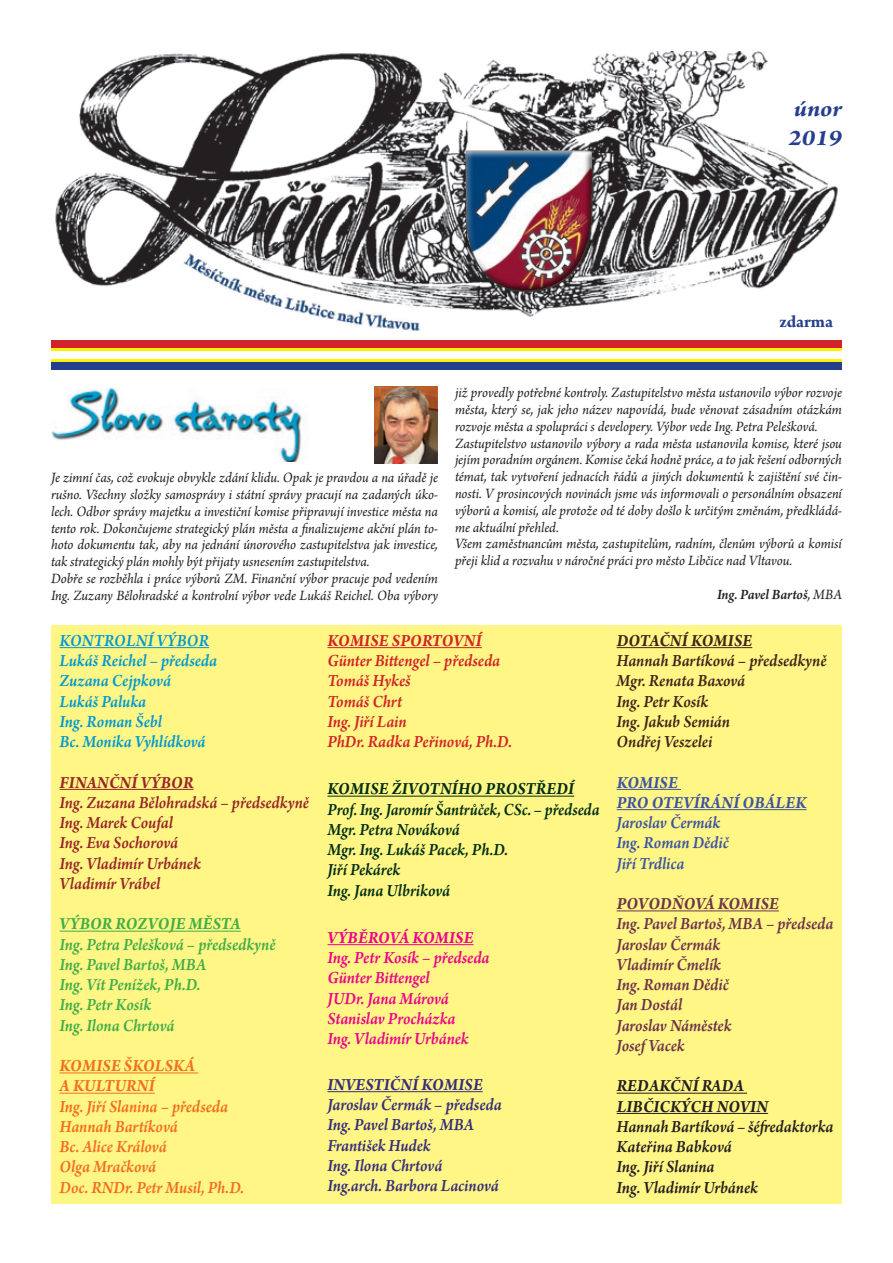
<style>
.page{position:relative;width:893px;height:1263px;background:#fff}
.page>*{position:absolute;margin:0;border:0;box-sizing:border-box;transform-origin:0 0}
.t1{font:italic 700 24px/28.8px "Arno Pro";color:#253f8e;scale:1.1 1}
.t2{font:italic 600 18px/20.2px "Arno Pro";letter-spacing:-.005em;color:#002e16;scale:.91 1}
.t3{font:italic 600 18px/20.2px "Arno Pro";letter-spacing:-.005em;color:#6d334c;scale:.93 1}
.t4{font:italic 600 18px/20.2px "Arno Pro";letter-spacing:-.005em;color:#40ae49;scale:.93 1}
.t5{font:italic 600 18px/20.2px "Arno Pro";letter-spacing:-.005em;color:#98262a;scale:.93 1}
.t6{font:italic 600 18px/20.2px "Arno Pro";letter-spacing:-.005em;color:#362e7b;scale:.93 1}
.t7{font:italic 600 18px/20.2px "Arno Pro";letter-spacing:-.005em;color:#0099d1;scale:.93 1}
.t8{font:italic 600 18px/20.2px "Arno Pro";letter-spacing:-.005em;color:#f36e21;scale:.93 1}
.t9{font:italic 600 18px/20.2px "Arno Pro";letter-spacing:-.005em;color:#ed028c;scale:.93 1}
.t10{font:italic 600 18px/20.2px "Arno Pro";letter-spacing:-.005em;color:#3d2519;scale:.93 1}
.t11{font:italic 600 18px/20.2px "Arno Pro";letter-spacing:-.005em;color:#d1232a;scale:.93 1}
.t12{font:italic 600 18px/20.2px "Arno Pro";letter-spacing:-.005em;color:#231f20;scale:.93 1}
.t13{font:italic 600 18px/20.2px "Arno Pro";letter-spacing:-.005em;color:#3d54a4;scale:.93 1}
.t14{font:italic 700 18px/20.2px "Arno Pro";letter-spacing:.01em;color:#231f20;scale:.93 1}
.t15{font:italic 700 18px "Arno Pro";letter-spacing:.005em;color:#002e16;scale:.93 1}
.t16{font:italic 700 18px/20.2px "Arno Pro";letter-spacing:.01em;color:#3d54a4;scale:.93 1}
.t17{font:italic 700 18px/20.2px "Arno Pro";letter-spacing:.01em;color:#f36e21;scale:.93 1}
.t18{font:italic 700 18px "Arno Pro";letter-spacing:.01em;color:#40ae49;scale:.93 1}
.t19{font:italic 700 18px "Arno Pro";letter-spacing:.01em;color:#362e7b;scale:.93 1}
.t20{font:italic 700 18px "Arno Pro";letter-spacing:.01em;color:#d1232a;scale:.93 1}
.t21{font:italic 700 18px "Arno Pro";letter-spacing:.005em;color:#6d334c;scale:.93 1}
.t22{font:italic 700 18px "Arno Pro";letter-spacing:.01em;color:#ed028c;scale:.93 1}
.t23{font:italic 700 18px "Arno Pro";letter-spacing:.01em;color:#98262a;scale:.93 1}
.t24{font:italic 700 18px "Arno Pro";letter-spacing:.01em;color:#3d2519;scale:.93 1}
.t25{font:700 18px "Arno Pro";letter-spacing:-.005em;color:#253f8e}
.t26{font:italic 15px/16.8px "Arno Pro";letter-spacing:-.005em;color:#231f20;scale:.96 1}
.t27{font:italic 600 15px "Arno Pro";letter-spacing:-.01em;color:#231f20;scale:.96 1}
.s1{font-weight:400}
</style>
<div class="page">
<div style="left:51px;top:625px;width:791px;height:578px;background:#fff685"></div>
<img style="left:55px;top:51px;width:783px;height:280px">
<div style="left:51px;top:340px;width:791px;height:9px;background:#d1232a"></div>
<div style="left:51px;top:361px;width:791px;height:9px;background:#253f8e"></div>
<hr style="left:51px;top:349px;width:791px;height:2px;background:#fff101">
<hr style="left:51px;top:359px;width:791px;height:2px;background:#fff101">
<div style="left:464px;top:150px;width:129px;height:112px;background:#fff;opacity:.75"></div>
<div style="left:468px;top:150px;width:125px;height:141px;background:#231f20;opacity:.75"></div>
<div style="left:774px;top:310px;width:59px;height:21px;background:#fff"></div>
<img style="left:51px;top:388px;width:255px;height:74px">
<img style="left:374px;top:387px;width:64px;height:76px">
<hr style="left:60px;top:647px;width:149px;height:1px;background:#0099d1">
<hr style="left:60px;top:789px;width:134px;height:1px;background:#98262a">
<hr style="left:60px;top:931px;width:181px;height:1px;background:#40ae49">
<hr style="left:60px;top:1072px;width:138px;height:1px;background:#f36e21">
<hr style="left:60px;top:1093px;width:95px;height:1px;background:#f36e21">
<hr style="left:327px;top:647px;width:155px;height:1px;background:#d1232a">
<hr style="left:327px;top:796px;width:247px;height:1px;background:#002e16">
<hr style="left:327px;top:944px;width:147px;height:1px;background:#ed028c">
<hr style="left:327px;top:1091px;width:156px;height:1px;background:#362e7b">
<hr style="left:617px;top:647px;width:135px;height:1px;background:#3d2519">
<hr style="left:617px;top:789px;width:64px;height:1px;background:#3d54a4">
<hr style="left:617px;top:809px;width:190px;height:1px;background:#3d54a4">
<hr style="left:617px;top:910px;width:162px;height:1px;background:#6d334c">
<hr style="left:617px;top:1093px;width:130px;height:1px;background:#231f20">
<hr style="left:617px;top:1113px;width:151px;height:1px;background:#231f20">
<h1 class="t1" style="left:788px;top:95px;width:50px">únor<br>2019</h1>
<p class="t25" style="left:779px;top:311px;width:55px">zdarma</p>
<p class="t26" style="left:51px;top:470px;width:405px">Je zimní čas, což evokuje obvykle zdání klidu. Opak je pravdou a na úřadě je rušno. Všechny složky samosprávy i státní správy pracují na zadaných úko&shy;lech. Odbor správy majetku a investiční komise připravují investice města na tento rok. Dokončujeme strategický plán města a finalizujeme akční plán to&shy;hoto dokumentu tak, aby na jednání únorového zastupitelstva jak investice, tak strategický plán mohly být přijaty usnesením zastupitelstva.<br>Dobře se rozběhla i práce výborů ZM. Finanční výbor pracuje pod vedením Ing. Zuzany Bělohradské a kontrolní výbor vede Lukáš Reichel. Oba výbory</p>
<p class="t26" style="left:455px;top:385px;width:405px">již provedly potřebné kontroly. Zastupitelstvo města ustanovilo výbor rozvoje města, který se, jak jeho název napovídá, bude věnovat zásadním otázkám rozvoje města a spolupráci s developery. Výbor vede Ing. Petra Pelešková.<br>Zastupitelstvo ustanovilo výbory a rada města ustanovila komise, které jsou jejím poradním orgánem. Komise čeká hodně práce, a to jak řešení odborných témat, tak vytvoření jednacích řádů a jiných dokumentů k zajištění své čin&shy;nosti. V prosincových novinách jsme vás informovali o personálním obsazení výborů a komisí, ale protože od té doby došlo k určitým změnám, předkládá&shy;me aktuální přehled.<br>Všem zaměstnancům města, zastupitelům, radním, členům výborů a komisí přeji klid a rozvahu v náročné práci pro město Libčice nad Vltavou.</p>
<p class="t27" style="left:717px;top:585px;width:132px">Ing. Pavel Bartoš<span class="s1">, MBA</span></p>
<p class="t7" style="left:60px;top:631px;width:171px">KONTROLNÍ VÝBOR<br>Lukáš Reichel – předseda<br>Zuzana Cejpková<br>Lukáš Paluka<br>Ing. Roman Šebl<br>Bc. Monika Vyhlídková</p>
<p class="t23" style="left:60px;top:771px;width:145px">FINANČNÍ VÝBOR</p>
<p class="t5" style="left:60px;top:793px;width:270px">Ing. Zuzana Bělohradská – předsedkyně<br>Ing. Marek Coufal<br>Ing. Eva Sochorová<br>Ing. Vladimír Urbánek<br>Vladimír Vrábel</p>
<p class="t18" style="left:60px;top:913px;width:196px">VÝBOR ROZVOJE MĚSTA</p>
<p class="t4" style="left:60px;top:935px;width:234px">Ing. Petra Pelešková – předsedkyně<br>Ing. Pavel Bartoš, MBA<br>Ing. Vít Penížek, Ph.D.<br>Ing. Petr Kosík<br>Ing. Ilona Chrtová</p>
<p class="t17" style="left:60px;top:1056px;width:147px">KOMISE ŠKOLSKÁ<br>A KULTURNÍ</p>
<p class="t8" style="left:60px;top:1097px;width:200px">Ing. Jiří Slanina – předseda<br>Hannah Bartíková<br>Bc. Alice Králová<br>Olga Mračková<br>Doc. RNDr. Petr Musil, Ph.D.</p>
<p class="t20" style="left:327px;top:630px;width:167px">KOMISE SPORTOVNÍ</p>
<p class="t11" style="left:327px;top:651px;width:200px">Günter Bittengel – předseda<br>Tomáš Hykeš<br>Tomáš Chrt<br>Ing. Jiří Lain<br>PhDr. Radka Peřinová, Ph.D.</p>
<p class="t15" style="left:327px;top:778px;width:267px">KOMISE ŽIVOTNÍHO PROSTŘEDÍ</p>
<p class="t2" style="left:327px;top:800px;width:300px">Prof. Ing. Jaromír Šantrůček, CSc. – předseda<br>Mgr. Petra Nováková<br>Mgr. Ing. Lukáš Pacek, Ph.D.<br>Jiří Pekárek<br>Ing. Jana Ulbriková</p>
<p class="t22" style="left:327px;top:927px;width:158px">VÝBĚROVÁ KOMISE</p>
<p class="t9" style="left:327px;top:948px;width:176px">Ing. Petr Kosík – předseda<br>Günter Bittengel<br>JUDr. Jana Márová<br>Stanislav Procházka<br>Ing. Vladimír Urbánek</p>
<p class="t19" style="left:327px;top:1074px;width:168px">INVESTIČNÍ KOMISE</p>
<p class="t6" style="left:327px;top:1095px;width:189px">Jaroslav Čermák – předseda<br>Ing. Pavel Bartoš, MBA<br>František Hudek<br>Ing. Ilona Chrtová<br>Ing.arch. Barbora Lacinová</p>
<p class="t24" style="left:617px;top:630px;width:147px">DOTAČNÍ KOMISE</p>
<p class="t10" style="left:617px;top:651px;width:227px">Hannah Bartíková – předsedkyně<br>Mgr. Renata Baxová<br>Ing. Petr Kosík<br>Ing. Jakub Semián<br>Ondřej Veszelei</p>
<p class="t16" style="left:617px;top:773px;width:206px">KOMISE<br>PRO OTEVÍRÁNÍ OBÁLEK</p>
<p class="t13" style="left:617px;top:813px;width:122px">Jaroslav Čermák<br>Ing. Roman Dědič<br>Jiří Trdlica</p>
<p class="t21" style="left:617px;top:893px;width:176px">POVODŇOVÁ KOMISE</p>
<p class="t3" style="left:617px;top:915px;width:235px">Ing. Pavel Bartoš, MBA – předseda<br>Jaroslav Čermák<br>Vladimír Čmelík<br>Ing. Roman Dědič<br>Jan Dostál<br>Jaroslav Náměstek<br>Josef Vacek</p>
<p class="t14" style="left:617px;top:1076px;width:164px">REDAKČNÍ RADA<br>LIBČICKÝCH NOVIN</p>
<p class="t12" style="left:617px;top:1117px;width:235px">Hannah Bartíková – šéfredaktorka<br>Kateřina Babková<br>Ing. Jiří Slanina<br>Ing. Vladimír Urbánek</p>
</div>
